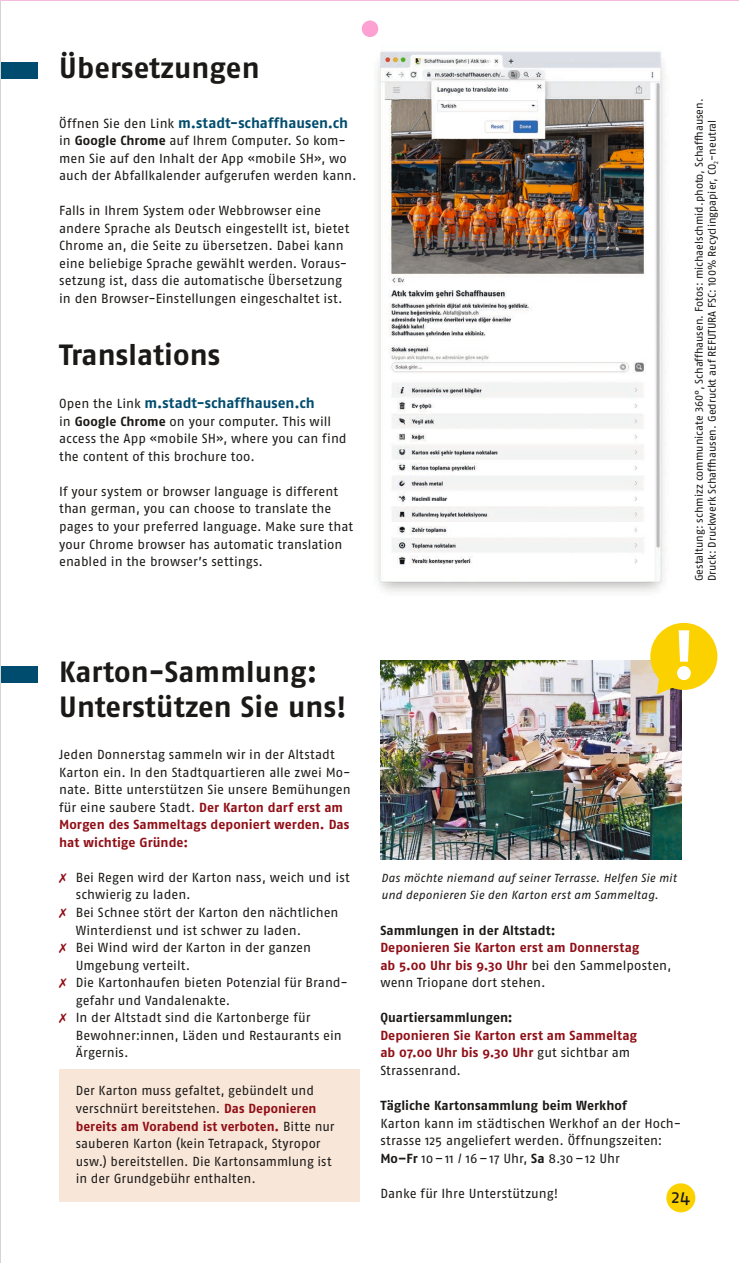
<style>
.page{position:relative;width:740px;height:1263px;background:#fff}
.page>*{position:absolute;margin:0;border:0;box-sizing:border-box;transform-origin:0 0}
.t1{font:700 68.25px "Fago No";color:#fff}
.t2{font:700 29.25px/35.1px "Fago No";letter-spacing:.005em;color:#1b1917}
.t3{font:19.05px "Fago No";color:#1b1917}
.t4{font:700 14.55px "Fago No";letter-spacing:.005em;color:#004c6e}
.t5{font:13.2px/17.5px "Fago No";color:#1b1917}
.t6{font:700 13.2px/17.5px "Fago No";color:#900e16}
.t7{font:700 13.2px "Fago No";color:#1b1917}
.t8{font:italic 11.7px/17.5px "Fago No";letter-spacing:.01em;color:#1b1917}
.t9{font:10.95px/13.2px "Fago No Regular LF";color:#1b1917}
.s1{font-weight:400;font-size:13.2px;color:#1b1917}
.s2{font-weight:700}
.s3{font-weight:700;color:#900e16}
.s4{color:#900e16}
.s5{font-weight:400;color:#1b1917}
</style>
<div class="page">
<img style="left:377px;top:51px;width:288px;height:541px">
<img style="left:392px;top:100px;width:251px;height:174px">
<div style="left:2px;top:62px;width:36px;height:17px;background:#004c6e"></div>
<div style="left:2px;top:666px;width:36px;height:16px;background:#004c6e"></div>
<img style="left:380px;top:661px;width:301px;height:199px">
<div style="left:59px;top:1069px;width:301px;height:133px;background:#f8e6d8"></div>
<div style="left:650px;top:623px;width:67px;height:67px;background:#fbd200;border-radius:50%"></div>
<svg style="left:657px;top:676px;width:19px;height:18px"></svg>
<div style="left:666px;top:1183px;width:29px;height:29px;background:#fbd200;border-radius:50%"></div>
<div style="left:362px;top:20px;width:16px;height:17px;background:#fca1d1;border-radius:50%"></div>
<hr style="left:2px;top:0;width:737px;height:1px;background:#ea0090">
<h2 class="t2" style="left:59px;top:50px;width:202px">Übersetzungen</h2>
<p class="t4" style="left:59px;top:114px;width:291px"><span class="s1">Öffnen Sie den Link</span> m.stadt-schaffhausen.ch</p>
<p class="t5" style="left:59px;top:132px;width:299px">in <span class="s2">Google Chrome</span> auf Ihrem Computer. So kom&shy;men Sie auf den Inhalt der App «mobile SH», wo auch der Abfallkalender aufgerufen werden kann.</p>
<p class="t5" style="left:59px;top:202px;width:292px">Falls in Ihrem System oder Webbrowser eine andere Sprache als Deutsch eingestellt ist, bietet Chrome an, die Seite zu übersetzen. Dabei kann eine beliebige Sprache gewählt werden. Voraus&shy;setzung ist, dass die automatische Übersetzung in den Browser-Einstellungen eingeschaltet ist.</p>
<h2 class="t2" style="left:59px;top:336px;width:163px">Translations</h2>
<p class="t4" style="left:59px;top:395px;width:257px"><span class="s1">Open the Link</span> m.stadt-schaffhausen.ch</p>
<p class="t5" style="left:59px;top:412px;width:289px">in <span class="s2">Google Chrome</span> on your computer. This will access the App «mobile SH», where you can find the content of this brochure too.</p>
<p class="t5" style="left:59px;top:482px;width:295px">If your system or browser language is different than german, you can choose to translate the pages to your preferred language. Make sure that your Chrome browser has automatic translation enabled in the browser’s settings.</p>
<h2 class="t2" style="left:59px;top:654px;width:289px">Karton-Sammlung:<br>Unterstützen Sie uns!</h2>
<p class="t5" style="left:59px;top:746px;width:293px">Jeden Donnerstag sammeln wir in der Altstadt Karton ein. In den Stadtquartieren alle zwei Mo&shy;nate. Bitte unterstützen Sie unsere Bemühungen für eine saubere Stadt. <span class="s3">Der Karton darf erst am Morgen des Sammeltags deponiert werden. Das hat wichtige Gründe:</span></p>
<p class="t5" style="left:59px;top:868px;width:292px"><span class="s4">✗</span> Bei Regen wird der Karton nass, weich und ist</p>
<p class="t5" style="left:76px;top:886px;width:116px">schwierig zu laden.</p>
<p class="t5" style="left:59px;top:903px;width:281px"><span class="s4">✗</span> Bei Schnee stört der Karton den nächtlichen</p>
<p class="t5" style="left:76px;top:921px;width:227px">Winterdienst und ist schwer zu laden.</p>
<p class="t5" style="left:59px;top:938px;width:253px"><span class="s4">✗</span> Bei Wind wird der Karton in der ganzen</p>
<p class="t5" style="left:76px;top:956px;width:116px">Umgebung verteilt.</p>
<p class="t5" style="left:59px;top:974px;width:290px"><span class="s4">✗</span> Die Kartonhaufen bieten Potenzial für Brand-</p>
<p class="t5" style="left:76px;top:991px;width:156px">gefahr und Vandalenakte.</p>
<p class="t5" style="left:59px;top:1009px;width:253px"><span class="s4">✗</span> In der Altstadt sind die Kartonberge für</p>
<p class="t5" style="left:76px;top:1026px;width:268px">Bewohner:innen, Läden und Restaurants ein</p>
<p class="t5" style="left:76px;top:1044px;width:54px">Ärgernis.</p>
<p class="t5" style="left:76px;top:1082px;width:260px">Der Karton muss gefaltet, gebündelt und verschnürt bereitstehen. <span class="s3">Das Deponieren bereits am Vorabend ist verboten.</span> Bitte nur sauberen Karton (kein Tetrapack, Styropor usw.) bereitstellen. Die Kartonsammlung ist in der Grundgebühr enthalten.</p>
<p class="t9" style="left:692px;top:581px;width:484px;rotate:-90deg">Gestaltung: schmizz communicate 360°, Schaffhausen. Fotos: michaelschmid.photo, Schaffhausen.<br>Druck: Druckwerk Schaffhausen. Gedruckt auf REFUTURA FSC: 100% Recyclingpapier, CO -<sub>2</sub> neutral</p>
<h1 class="t1" style="left:671px;top:614px;width:26px">!</h1>
<p class="t8" style="left:381px;top:869px;width:297px">Das möchte niemand auf seiner Terrasse. Helfen Sie mit und deponieren Sie den Karton erst am Sammeltag.</p>
<p class="t7" style="left:380px;top:922px;width:177px">Sammlungen in der Altstadt:</p>
<p class="t6" style="left:380px;top:938px;width:292px">Deponieren Sie Karton erst am Donnerstag<br>ab 5.00 Uhr bis 9.30 Uhr <span class="s5">bei den Sammelposten, wenn Triopane dort stehen.</span></p>
<p class="t7" style="left:380px;top:1010px;width:134px">Quartiersammlungen:</p>
<p class="t6" style="left:380px;top:1026px;width:258px">Deponieren Sie Karton erst am Sammeltag ab 07.00 Uhr bis 9.30 Uhr <span class="s5">gut sichtbar am<br>Strassenrand.</span></p>
<p class="t7" style="left:380px;top:1097px;width:248px">Tägliche Kartonsammlung beim Werkhof</p>
<p class="t5" style="left:380px;top:1114px;width:302px">Karton kann im städtischen Werkhof an der Hoch&shy;strasse 125 angeliefert werden. Öffnungszeiten:<br><span class="s2">Mo–Fr</span> 10–11 / 16–17 Uhr, <span class="s2">Sa</span> 8.30–12 Uhr</p>
<p class="t5" style="left:380px;top:1184px;width:179px">Danke für Ihre Unterstützung!</p>
<h3 class="t3" style="left:671px;top:1185px;width:20px">24</h3>
</div>
